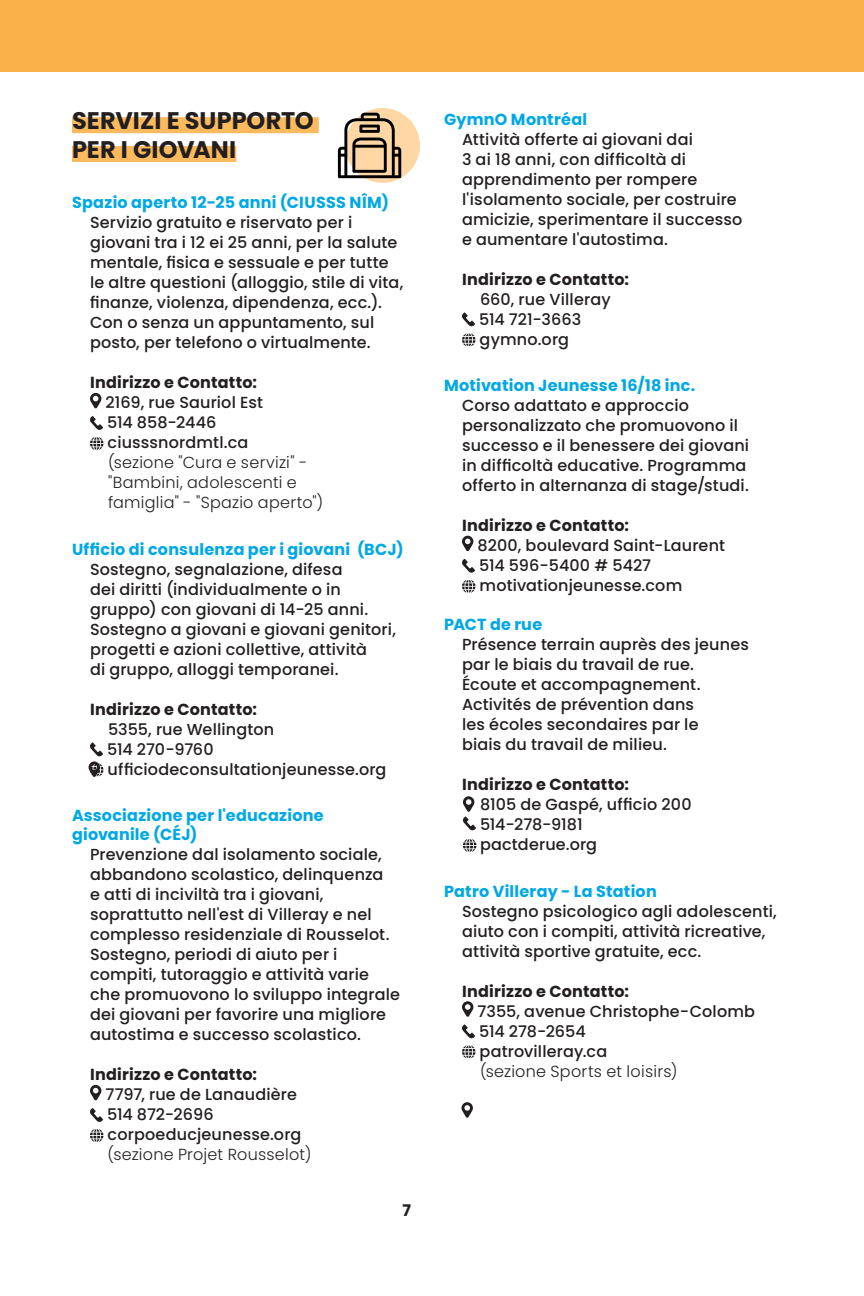
<style>
.page{position:relative;width:864px;height:1296px;background:#fff}
.page>*{position:absolute;margin:0;border:0;box-sizing:border-box;transform-origin:0 0}
.Nom_de_sections{font:700 24px/28.8px "Poppins";color:#231f20}
.Descriptions_organis{font:500 16px/20px "Poppins";letter-spacing:.01em;color:#231f20}
.Sous-titres{font:700 16px/19.2px "Poppins";letter-spacing:.015em;color:#00a8e4}
.Descriptions_organis-2{font:300 16px/20px "Poppins";letter-spacing:.015em;color:#231f20}
.Descriptions_organis-3{font:700 16px "Poppins";letter-spacing:.015em;color:#231f20}
.Descriptions_organis-4{font:500 16px "Poppins";letter-spacing:-.01em;color:#231f20}
.Descriptions_organis-5{font:500 16px "Poppins";letter-spacing:-.015em;color:#231f20}
.Descriptions_organis-6{font:700 16px "Poppins";letter-spacing:.005em;color:#00a8e4}
.s1{font-weight:500}
</style>
<div class="page">
<div style="left:72px;top:117px;width:247px;height:16px;background:#fcba5f"></div>
<div style="left:72px;top:146px;width:164px;height:16px;background:#fcba5f"></div>
<svg style="left:90px;top:393px;width:11px;height:15px"></svg>
<svg style="left:90px;top:416px;width:13px;height:14px"></svg>
<svg style="left:90px;top:437px;width:13px;height:13px"></svg>
<svg style="left:90px;top:1085px;width:11px;height:15px"></svg>
<svg style="left:90px;top:1108px;width:13px;height:14px"></svg>
<svg style="left:90px;top:1129px;width:13px;height:13px"></svg>
<svg style="left:462px;top:312px;width:13px;height:14px"></svg>
<svg style="left:462px;top:333px;width:13px;height:13px"></svg>
<svg style="left:462px;top:536px;width:11px;height:15px"></svg>
<svg style="left:462px;top:559px;width:13px;height:14px"></svg>
<svg style="left:462px;top:580px;width:13px;height:13px"></svg>
<svg style="left:462px;top:1001px;width:11px;height:16px"></svg>
<svg style="left:462px;top:1024px;width:13px;height:14px"></svg>
<svg style="left:462px;top:1045px;width:13px;height:13px"></svg>
<svg style="left:462px;top:1102px;width:11px;height:16px"></svg>
<div style="left:0;top:0;width:864px;height:72px;background:#fbb14a"></div>
<div style="left:345px;top:108px;width:75px;height:75px;background:#fed7a4;border-radius:50%"></div>
<svg style="left:338px;top:113px;width:63px;height:65px"></svg>
<svg style="left:89px;top:742px;width:14px;height:35px"></svg>
<svg style="left:463px;top:796px;width:13px;height:34px"></svg>
<svg style="left:463px;top:839px;width:13px;height:13px"></svg>
<p class="Nom_de_sections" style="left:72px;top:107px;width:243px">SERVIZI E SUPPORTO<br>PER I GIOVANI</p>
<p class="Sous-titres" style="left:72px;top:193px;width:319px">Spazio aperto 12-25 anni (CIUSSS NÎM)</p>
<p class="Descriptions_organis" style="left:90px;top:213px;width:315px">Servizio gratuito e riservato per i giovani tra i 12 ei 25 anni, per la salute mentale, fisica e sessuale e per tutte le altre questioni (alloggio, stile di vita, finanze, violenza, dipendenza, ecc.).<br>Con o senza un appuntamento, sul posto, per telefono o virtualmente.</p>
<p class="Descriptions_organis-3" style="left:90px;top:374px;width:169px">Indirizzo e Contatto:</p>
<p class="Descriptions_organis" style="left:106px;top:393px;width:159px">2169, rue Sauriol Est</p>
<p class="Descriptions_organis" style="left:107px;top:413px;width:111px">514 858-2446</p>
<p class="Descriptions_organis" style="left:108px;top:433px;width:142px">ciusssnordmtl.ca</p>
<p class="Descriptions_organis-2" style="left:108px;top:453px;width:217px">(sezione "Cura e servizi" - "Bambini, adolescenti e famiglia" - "Spazio aperto")</p>
<p class="Sous-titres" style="left:72px;top:540px;width:333px">Ufficio di consulenza per i giovani (BCJ)</p>
<p class="Descriptions_organis" style="left:90px;top:559px;width:307px">Sostegno, segnalazione, difesa<br>dei diritti (individualmente o in gruppo) con giovani di 14-25 anni.<br>Sostegno a giovani e giovani genitori, progetti e azioni collettive, attività<br>di gruppo, alloggi temporanei.</p>
<p class="Descriptions_organis-3" style="left:90px;top:700px;width:169px">Indirizzo e Contatto:</p>
<p class="Descriptions_organis" style="left:108px;top:719px;width:168px">5355, rue Wellington</p>
<p class="Descriptions_organis-5" style="left:107px;top:740px;width:108px">514 270-9760</p>
<p class="Descriptions_organis" style="left:108px;top:759px;width:280px">ufficiodeconsultationjeunesse.org</p>
<p class="Sous-titres" style="left:72px;top:806px;width:253px">Associazione per l'educazione giovanile (CÉJ)</p>
<p class="Descriptions_organis" style="left:90px;top:845px;width:301px">Prevenzione dal isolamento sociale, abbandono scolastico, delinquenza e atti di inciviltà tra i giovani, soprattutto nell'est di Villeray e nel complesso residenziale di Rousselot.</p>
<p class="Descriptions_organis" style="left:90px;top:945px;width:312px">Sostegno, periodi di aiuto per i compiti, tutoraggio e attività varie che promuovono lo sviluppo integrale dei giovani per favorire una migliore autostima e successo scolastico.</p>
<p class="Descriptions_organis-3" style="left:90px;top:1066px;width:169px">Indirizzo e Contatto:</p>
<p class="Descriptions_organis" style="left:106px;top:1085px;width:193px">7797, rue de Lanaudière</p>
<p class="Descriptions_organis-4" style="left:107px;top:1106px;width:108px">514 872-2696</p>
<p class="Descriptions_organis-2" style="left:108px;top:1125px;width:205px"><span class="s1">corpoeducjeunesse.org </span>(sezione Projet Rousselot)</p>
<p class="Descriptions_organis-3" style="left:402px;top:1201px;width:10px">7</p>
<p class="Sous-titres" style="left:444px;top:110px;width:145px">GymnO Montréal</p>
<p class="Descriptions_organis" style="left:462px;top:129px;width:276px">Attività offerte ai giovani dai<br>3 ai 18 anni, con difficoltà di apprendimento per rompere l'isolamento sociale, per costruire</p>
<p class="Descriptions_organis" style="left:462px;top:209px;width:282px">amicizie, sperimentare il successo e aumentare l'autostima.</p>
<p class="Descriptions_organis-3" style="left:462px;top:270px;width:169px">Indirizzo e Contatto:</p>
<p class="Descriptions_organis" style="left:480px;top:289px;width:132px">660, rue Villeray</p>
<p class="Descriptions_organis" style="left:479px;top:309px;width:103px">514 721-3663</p>
<p class="Descriptions_organis" style="left:480px;top:329px;width:91px">gymno.org</p>
<p class="Sous-titres" style="left:444px;top:376px;width:253px">Motivation Jeunesse 16/18 inc.</p>
<p class="Descriptions_organis" style="left:462px;top:396px;width:289px">Corso adattato e approccio personalizzato che promuovono il successo e il benessere dei giovani in difficoltà educative. Programma offerto in alternanza di stage/studi.</p>
<p class="Descriptions_organis-3" style="left:462px;top:516px;width:169px">Indirizzo e Contatto:</p>
<p class="Descriptions_organis" style="left:478px;top:536px;width:249px">8200, boulevard Saint-Laurent</p>
<p class="Descriptions_organis" style="left:479px;top:556px;width:173px">514 596-5400 # 5427</p>
<p class="Descriptions_organis" style="left:480px;top:576px;width:204px">motivationjeunesse.com</p>
<p class="Descriptions_organis-6" style="left:444px;top:616px;width:100px">PACT de rue</p>
<p class="Descriptions_organis" style="left:462px;top:635px;width:288px">Présence terrain auprès des jeunes par le biais du travail de rue.<br>Écoute et accompagnement.</p>
<p class="Descriptions_organis" style="left:462px;top:695px;width:238px">Activités de prévention dans les écoles secondaires par le biais du travail de milieu.</p>
<p class="Descriptions_organis-3" style="left:462px;top:776px;width:169px">Indirizzo e Contatto:</p>
<p class="Descriptions_organis" style="left:480px;top:795px;width:213px">8105 de Gaspé, ufficio 200</p>
<p class="Descriptions_organis-4" style="left:480px;top:816px;width:104px">514-278-9181</p>
<p class="Descriptions_organis" style="left:480px;top:835px;width:119px">pactderue.org</p>
<p class="Sous-titres" style="left:444px;top:882px;width:214px">Patro Villeray - La Station</p>
<p class="Descriptions_organis" style="left:462px;top:901px;width:316px">Sostegno psicologico agli adolescenti, aiuto con i compiti, attività ricreative, attività sportive gratuite, ecc.</p>
<p class="Descriptions_organis-3" style="left:462px;top:982px;width:169px">Indirizzo e Contatto:</p>
<p class="Descriptions_organis" style="left:478px;top:1001px;width:279px">7355, avenue Christophe-Colomb</p>
<p class="Descriptions_organis" style="left:479px;top:1021px;width:108px">514 278-2654</p>
<p class="Descriptions_organis" style="left:480px;top:1041px;width:129px">patrovilleray.ca</p>
<p class="Descriptions_organis-2" style="left:480px;top:1061px;width:199px">(sezione Sports et loisirs)</p>
</div>
